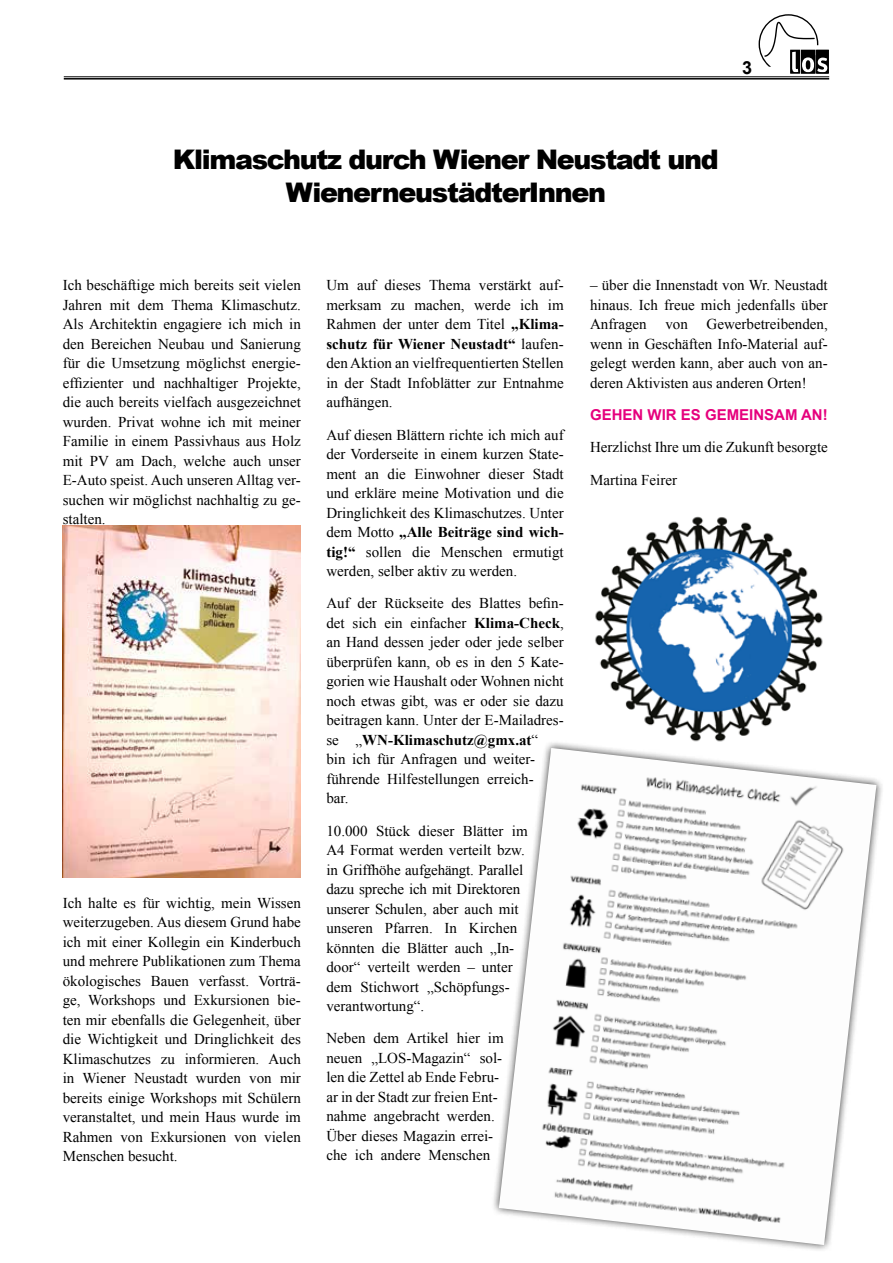
<style>
.page{position:relative;width:893px;height:1263px;background:#fff}
.page>*{position:absolute;margin:0;border:0;box-sizing:border-box;transform-origin:0 0}
.t1{font:900 27px/33px "Arial";letter-spacing:-.05em;color:#000;text-align:center}
.t2{font:700 18px "Arial";color:#000}
.t3{font:15px/19.5px "Times New Roman";color:#000;text-align:justify}
.t4{font:700 15px "Arial";color:#e6007d}
.s1{font-weight:700}
</style>
<div class="page">
<hr style="left:64px;top:77px;width:765px;height:1px;background:#000">
<hr style="left:64px;top:78px;width:765px;height:2px;background:#000">
<svg style="left:759px;top:14px;width:70px;height:60px"></svg>
<img style="left:63px;top:526px;width:238px;height:351px">
<img style="left:595px;top:516px;width:228px;height:224px">
<img style="left:499px;top:748px;width:377px;height:497px">
<p class="t2" style="left:742px;top:56px;width:12px">3</p>
<h1 class="t1" style="left:173px;top:142px;width:547px">Klimaschutz durch Wiener Neustadt und<br>WienerneustädterInnen</h1>
<p class="t3" style="left:63px;top:275px;width:240px">Ich beschäftige mich bereits seit vielen Jahren mit dem Thema Klimaschutz.<br>Als Architektin engagiere ich mich in den Bereichen Neubau und Sanierung für die Umsetzung möglichst energie&shy;effizienter und nachhaltiger Projekte, die auch bereits vielfach ausgezeichnet wurden. Privat wohne ich mit meiner Familie in einem Passivhaus aus Holz mit PV am Dach, welche auch unser E-Auto speist. Auch unseren Alltag ver&shy;suchen wir möglichst nachhaltig zu ge&shy;stalten.</p>
<p class="t3" style="left:63px;top:893px;width:240px">Ich halte es für wichtig, mein Wissen weiterzugeben. Aus diesem Grund habe ich mit einer Kollegin ein Kinderbuch und mehrere Publikationen zum Thema ökologisches Bauen verfasst. Vorträ&shy;ge, Workshops und Exkursionen bie&shy;ten mir ebenfalls die Gelegenheit, über die Wichtigkeit und Dringlichkeit des Klimaschutzes zu informieren. Auch in Wiener Neustadt wurden von mir bereits einige Workshops mit Schülern veranstaltet, und mein Haus wurde im Rahmen von Exkursionen von vielen Menschen besucht.</p>
<p class="t3" style="left:326px;top:275px;width:239px">Um auf dieses Thema verstärkt auf&shy;merksam zu machen, werde ich im Rahmen der unter dem Titel <span class="s1">„Klima&shy;schutz für Wiener Neustadt“</span> laufen&shy;den Aktion an vielfrequentierten Stellen in der Stadt Infoblätter zur Entnahme aufhängen.</p>
<p class="t3" style="left:326px;top:425px;width:239px">Auf diesen Blättern richte ich mich auf der Vorderseite in einem kurzen State&shy;ment an die Einwohner dieser Stadt und erkläre meine Motivation und die Dringlichkeit des Klimaschutzes. Unter dem Motto <span class="s1">„Alle Beiträge sind wich&shy;tig!“</span> sollen die Menschen ermutigt werden, selber aktiv zu werden.</p>
<p class="t3" style="left:326px;top:593px;width:239px;text-align:left">Auf der Rückseite des Blattes befin&shy;det sich ein einfacher <span class="s1">Klima-Check</span>, an Hand dessen jeder oder jede selber überprüfen kann, ob es in den 5 Kate&shy;gorien wie Haushalt oder Wohnen nicht noch etwas gibt, was er oder sie dazu beitragen kann. Unter der E-Mailadres&shy;se „<span class="s1">WN-Klimaschutz@gmx.at</span>“<br>bin ich für Anfragen und weiter&shy;führende Hilfestellungen erreich-<br>bar.</p>
<p class="t3" style="left:326px;top:821px;width:203px;text-align:left">10.000 Stück dieser Blätter im<br>A4 Format werden verteilt bzw. in Griffhöhe aufgehängt. Parallel dazu spreche ich mit Direktoren unserer Schulen, aber auch mit unseren Pfarren. In Kirchen könnten die Blätter auch „In&shy;door“ verteilt werden – unter dem Stichwort „Schöpfungs&shy;verantwortung“.</p>
<p class="t3" style="left:326px;top:1028px;width:179px;text-align:left">Neben dem Artikel hier im neuen „LOS-Magazin“ sol&shy;len die Zettel ab Ende Febru&shy;ar in der Stadt zur freien Ent&shy;nahme angebracht werden.<br>Über dieses Magazin errei&shy;che ich andere Menschen</p>
<p class="t3" style="left:590px;top:275px;width:239px">– über die Innenstadt von Wr. Neustadt hinaus. Ich freue mich jedenfalls über Anfragen von Gewerbetreibenden, wenn in Geschäften Info-Material auf&shy;gelegt werden kann, aber auch von an&shy;deren Aktivisten aus anderen Orten!</p>
<p class="t4" style="left:590px;top:405px;width:239px">GEHEN WIR ES GEMEINSAM AN!</p>
<p class="t3" style="left:590px;top:431px;width:239px;line-height:32.2px">Herzlichst Ihre um die Zukunft besorgte<br>Martina Feirer</p>
</div>
